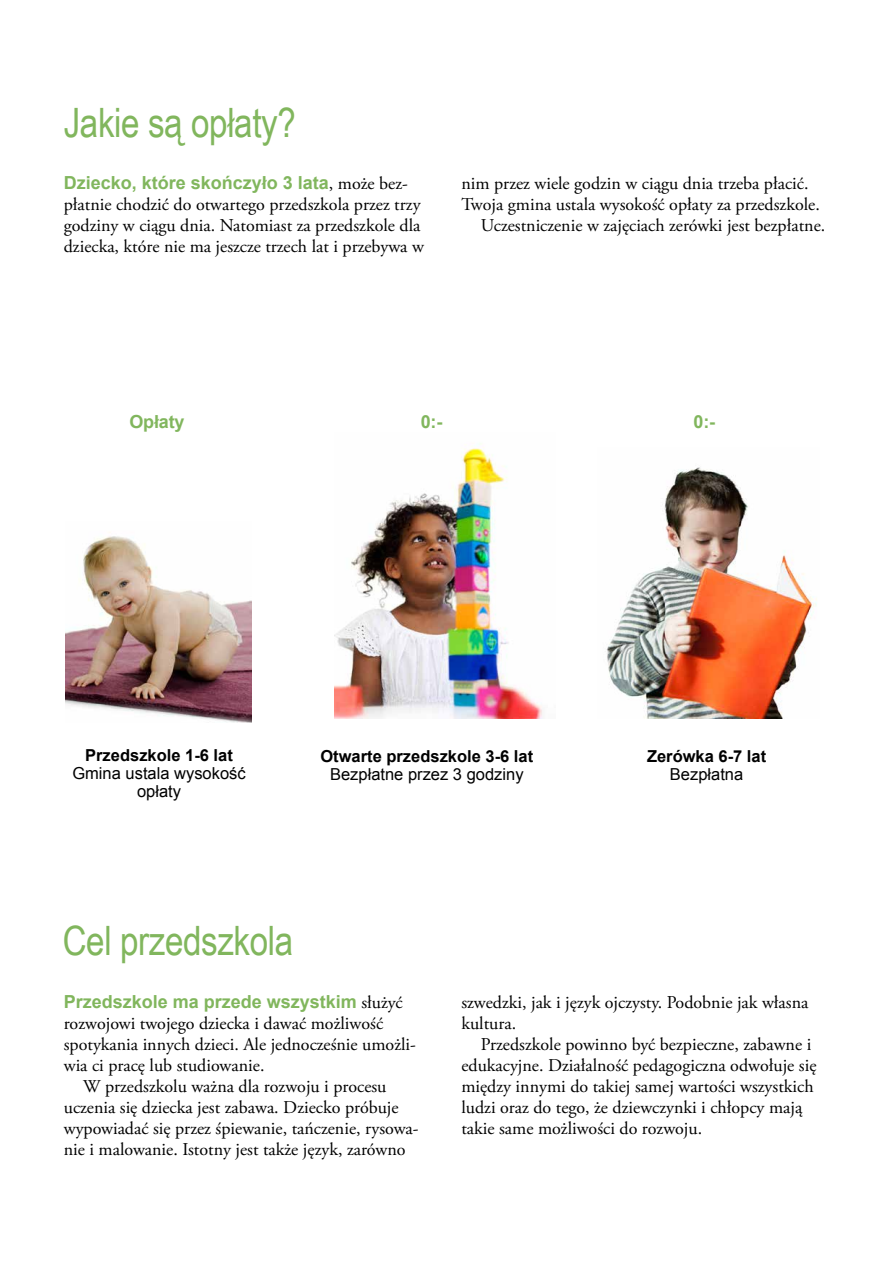
<style>
.page{position:relative;width:893px;height:1263px;background:#fff}
.page>*{position:absolute;margin:0;border:0;box-sizing:border-box;transform-origin:0 0}
.t1{font:40.5px "Arial Narrow";letter-spacing:-.01em;color:#81b65d}
.t2{font:18px/21px "Adobe Garamond Pro";color:#000}
.t3{font:700 18px "Arial";color:#81b65d}
.t4{font:16.5px/18px "Arial";color:#000;text-align:center}
.t5{font:700 16.5px "Arial";color:#000}
.s1{font-family:"Adobe Garamond Pro";font-weight:400;color:#000}
</style>
<div class="page">
<img style="left:65px;top:536px;width:186px;height:186px">
<img style="left:335px;top:443px;width:208px;height:275px">
<img style="left:606px;top:467px;width:211px;height:251px">
<h1 class="t1" style="left:64px;top:93px;width:234px">Jakie są opłaty?</h1>
<p class="t3" style="left:64px;top:171px;width:346px">Dziecko, które skończyło 3 lata<span class="s1">, może bez-</span></p>
<p class="t2" style="left:64px;top:194px;width:362px">płatnie chodzić do otwartego przedszkola przez trzy godziny w ciągu dnia. Natomiast za przedszkole dla dziecka, które nie ma jeszcze trzech lat i przebywa w</p>
<p class="t2" style="left:461px;top:173px;width:349px">nim przez wiele godzin w ciągu dnia trzeba płacić.</p>
<p class="t2" style="left:461px;top:194px;width:360px">Twoja gmina ustala wysokość opłaty za przedszkole.</p>
<p class="t2" style="left:481px;top:215px;width:346px">Uczestniczenie w zajęciach zerówki jest bezpłatne.</p>
<p class="t3" style="left:129px;top:409px;width:57px">Opłaty</p>
<p class="t3" style="left:421px;top:409px;width:23px">0:-</p>
<p class="t3" style="left:694px;top:409px;width:23px">0:-</p>
<p class="t5" style="left:85px;top:745px;width:149px">Przedszkole 1-6 lat</p>
<p class="t4" style="left:72px;top:765px;width:175px">Gmina ustala wysokość opłaty</p>
<p class="t5" style="left:320px;top:746px;width:214px">Otwarte przedszkole 3-6 lat</p>
<p class="t4" style="left:330px;top:766px;width:195px">Bezpłatne przez 3 godziny</p>
<h1 class="t1" style="left:63px;top:911px;width:232px">Cel przedszkola</h1>
<p class="t5" style="left:647px;top:745px;width:121px">Zerówka 6-7 lat</p>
<p class="t4" style="left:670px;top:765px;width:75px">Bezpłatna</p>
<p class="t3" style="left:64px;top:990px;width:341px">Przedszkole ma przede wszystkim <span class="s1">służyć</span></p>
<p class="t2" style="left:64px;top:1013px;width:321px">rozwojowi twojego dziecka i dawać możliwość</p>
<p class="t2" style="left:64px;top:1034px;width:354px">spotykania innych dzieci. Ale jednocześnie umożli-</p>
<p class="t2" style="left:64px;top:1055px;width:202px">wia ci pracę lub studiowanie.</p>
<p class="t2" style="left:83px;top:1076px;width:305px">W przedszkolu ważna dla rozwoju i procesu</p>
<p class="t2" style="left:64px;top:1097px;width:336px">uczenia się dziecka jest zabawa. Dziecko próbuje</p>
<p class="t2" style="left:64px;top:1118px;width:356px">wypowiadać się przez śpiewanie, tańczenie, rysowa-</p>
<p class="t2" style="left:64px;top:1139px;width:343px">nie i malowanie. Istotny jest także język, zarówno</p>
<p class="t2" style="left:461px;top:992px;width:349px">szwedzki, jak i język ojczysty. Podobnie jak własna kultura.</p>
<p class="t2" style="left:461px;top:1034px;width:357px;text-indent:19px">Przedszkole powinno być bezpieczne, zabawne i edukacyjne. Działalność pedagogiczna odwołuje się między innymi do takiej samej wartości wszystkich ludzi oraz do tego, że dziewczynki i chłopcy mają takie same możliwości do rozwoju.</p>
</div>
